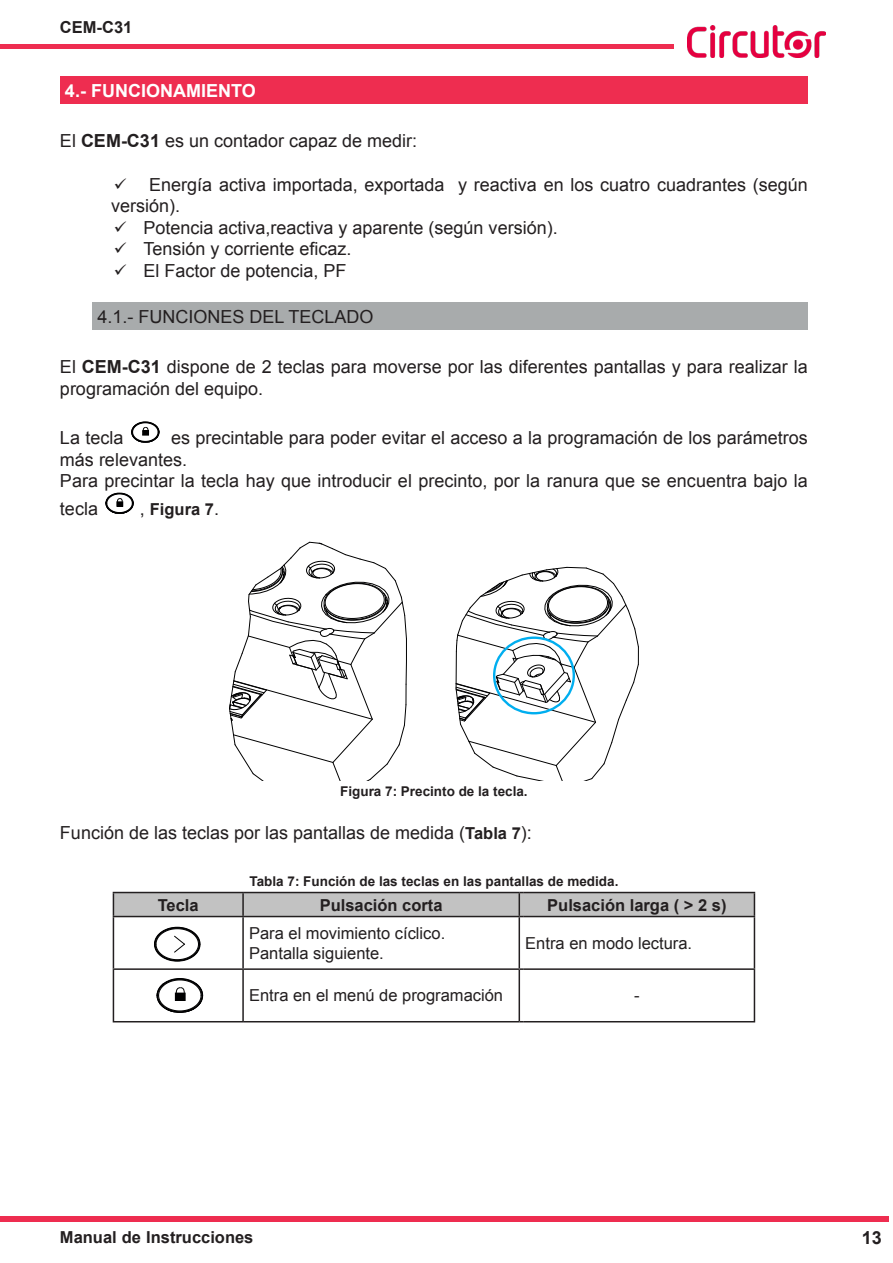
<style>
.page{position:relative;width:893px;height:1263px;background:#fff}
.page>*{position:absolute;margin:0;border:0;box-sizing:border-box;transform-origin:0 0}
.Punto_capitulo_1{font:18px/21.6px "Arial";color:#231f20}
.Capitulo{font:700 18px "Arial";color:#fff}
.t1{font:700 18px "Arial";color:#231f20}
.t2{font:16.5px "Arial";color:#231f20}
.t3{font:700 16.5px "Arial";color:#231f20}
.t4{font:700 13.5px "Arial";color:#231f20}
.s1{font-weight:700}
.s2{font-weight:400;font-size:18px}
.s3{font-weight:700;font-size:16.5px}
</style>
<div class="page">
<div style="left:60px;top:77px;width:748px;height:27px;background:#ee2d50"></div>
<div style="left:92px;top:302px;width:716px;height:28px;background:#a8abac"></div>
<svg style="left:131px;top:421px;width:29px;height:22px"></svg>
<svg style="left:105px;top:492px;width:29px;height:22px"></svg>
<svg style="left:455px;top:566px;width:184px;height:214px"></svg>
<svg style="left:229px;top:541px;width:178px;height:240px"></svg>
<div style="left:493px;top:636px;width:82px;height:78px;border:2px solid #00aeef;border-radius:50%"></div>
<hr style="left:113px;top:917px;width:1px;height:51px;background:#231f20">
<hr style="left:242px;top:917px;width:2px;height:51px;background:#231f20">
<svg style="left:113px;top:892px;width:642px;height:25px;background:#b2b2b2"></svg>
<hr style="left:519px;top:917px;width:1px;height:51px;background:#231f20">
<hr style="left:524px;top:916px;width:231px;height:1px;background:#231f20">
<hr style="left:754px;top:917px;width:1px;height:51px;background:#231f20">
<hr style="left:113px;top:968px;width:130px;height:2px;background:#231f20">
<hr style="left:113px;top:970px;width:1px;height:51px;background:#231f20">
<hr style="left:243px;top:968px;width:276px;height:2px;background:#231f20">
<hr style="left:242px;top:970px;width:2px;height:51px;background:#231f20">
<hr style="left:519px;top:970px;width:1px;height:51px;background:#231f20">
<hr style="left:524px;top:968px;width:231px;height:2px;background:#231f20">
<hr style="left:754px;top:970px;width:1px;height:51px;background:#231f20">
<hr style="left:113px;top:1021px;width:130px;height:1px;background:#231f20">
<hr style="left:243px;top:1021px;width:276px;height:1px;background:#231f20">
<hr style="left:524px;top:1021px;width:231px;height:1px;background:#231f20">
<svg style="left:154px;top:926px;width:47px;height:36px"></svg>
<svg style="left:156px;top:978px;width:48px;height:35px"></svg>
<div style="left:0;top:1216px;width:889px;height:5px;background:#ee2d50"></div>
<div style="left:0;top:44px;width:673px;height:5px;background:#ee2d50"></div>
<img style="left:688px;top:25px;width:137px;height:33px">
<p class="t3" style="left:60px;top:17px;width:74px">CEM-C31</p>
<p class="Capitulo" style="left:65px;top:79px;width:192px">4.- FUNCIONAMIENTO</p>
<p class="Punto_capitulo_1" style="left:60px;top:130px;width:359px">El <span class="s1">CEM-C31</span> es un contador capaz de medir:</p>
<p class="Punto_capitulo_1" style="left:111px;top:174px;width:698px">✓ Energía activa importada, exportada y reactiva en los cuatro cuadrantes (según versión).</p>
<p class="Punto_capitulo_1" style="left:114px;top:217px;width:445px">✓ Potencia activa,reactiva y aparente (según versión).</p>
<p class="Punto_capitulo_1" style="left:114px;top:238px;width:239px">✓ Tensión y corriente eficaz.</p>
<p class="Punto_capitulo_1" style="left:114px;top:260px;width:234px">✓ El Factor de potencia, PF</p>
<p class="Punto_capitulo_1" style="left:97px;top:306px;width:278px">4.1.- FUNCIONES DEL TECLADO</p>
<p class="Punto_capitulo_1" style="left:60px;top:356px;width:749px">El <span class="s1">CEM-C31</span> dispone de 2 teclas para moverse por las diferentes pantallas y para realizar la programación del equipo.</p>
<p class="Punto_capitulo_1" style="left:60px;top:427px;width:65px">La tecla</p>
<p class="Punto_capitulo_1" style="left:60px;top:427px;width:749px;text-indent:111px">es precintable para poder evitar el acceso a la programación de los parámetros más relevantes.</p>
<p class="Punto_capitulo_1" style="left:60px;top:467px;width:749px;line-height:27.9px">Para precintar la tecla hay que introducir el precinto, por la ranura que se encuentra bajo la tecla</p>
<p class="t3" style="left:140px;top:499px;width:81px"><span class="s2">,</span> Figura 7<span class="s2">.</span></p>
<p class="t4" style="left:340px;top:782px;width:187px">Figura 7: Precinto de la tecla.</p>
<p class="Punto_capitulo_1" style="left:60px;top:822px;width:473px">Función de las teclas por las pantallas de medida (<span class="s3">Tabla 7</span>):</p>
<p class="t4" style="left:249px;top:872px;width:368px">Tabla 7: Función de las teclas en las pantallas de medida.</p>
<p class="t3" style="left:158px;top:894px;width:42px">Tecla</p>
<p class="t3" style="left:320px;top:894px;width:124px">Pulsación corta</p>
<p class="t3" style="left:547px;top:894px;width:181px">Pulsación larga ( &gt; 2 s)</p>
<p class="t2" style="left:249px;top:922px;width:198px">Para el movimiento cíclico.</p>
<p class="t2" style="left:249px;top:942px;width:136px">Pantalla siguiente.</p>
<p class="t2" style="left:525px;top:932px;width:168px">Entra en modo lectura.</p>
<p class="t2" style="left:249px;top:985px;width:256px">Entra en el menú de programación</p>
<p class="t2" style="left:634px;top:985px;width:7px">-</p>
<p class="t3" style="left:60px;top:1226px;width:195px">Manual de Instrucciones</p>
<p class="t1" style="left:862px;top:1225px;width:22px">13</p>
</div>
